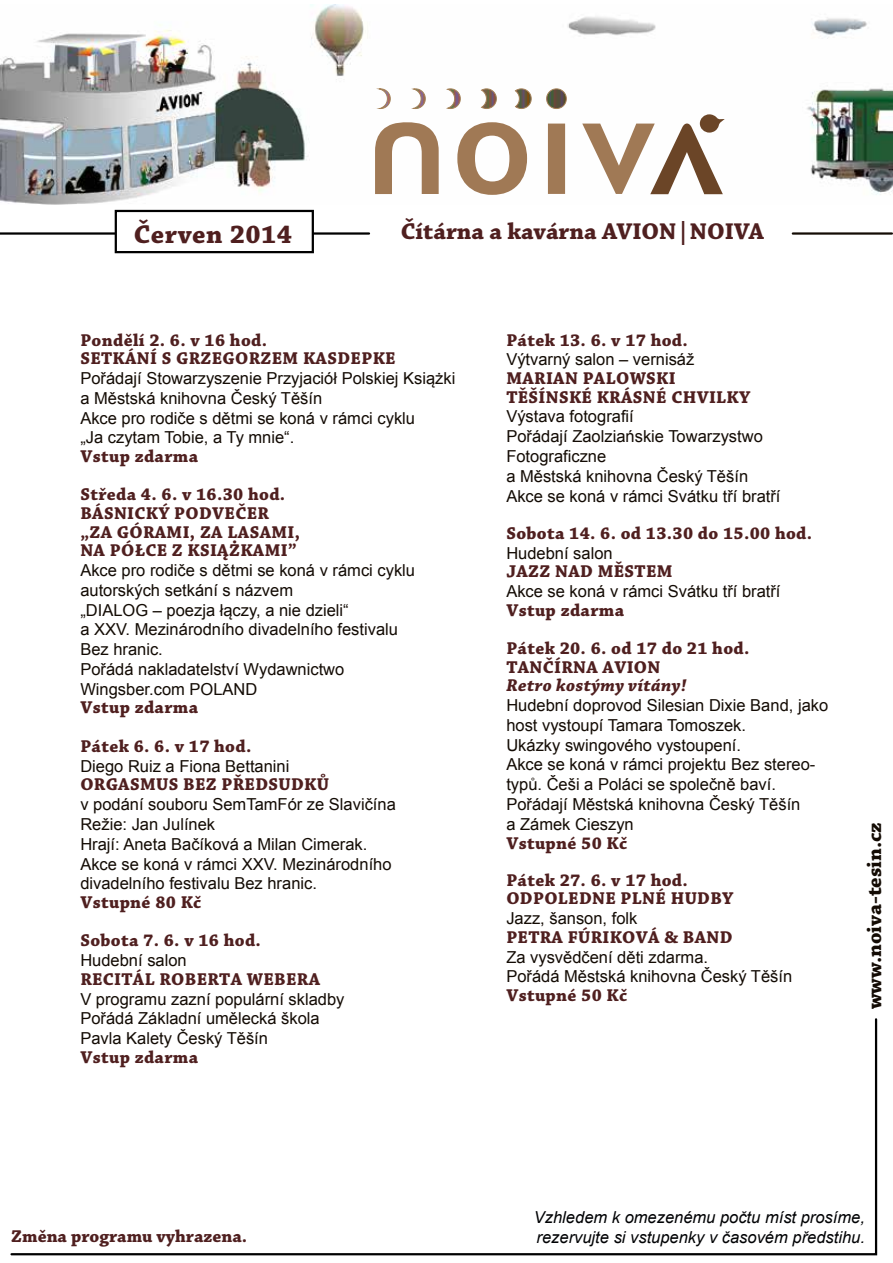
<style>
.page{position:relative;width:893px;height:1263px;background:#fff}
.page>*{position:absolute;margin:0;border:0;box-sizing:border-box;transform-origin:0 0}
.t1{font:700 27px "Chaparral Pro";letter-spacing:.02em;color:#4f1f1f}
.t2{font:700 24px "Chaparral Pro";color:#4f1f1f}
.t3{font:700 21px "Chaparral Pro";color:#130b04}
.t4{font:700 18px/18.6px "Chaparral Pro";letter-spacing:.02em;color:#4f1f1f}
.t5{font:700 18px "Chaparral Pro";color:#4f1f1f}
.t6{font:italic 700 18px "Chaparral Pro";letter-spacing:.02em;color:#4f1f1f}
.t7{font:16.5px/19.8px "Arial";color:#130b04}
.t8{font:italic 16.5px/19.8px "Arial";color:#000204}
</style>
<div class="page">
<svg style="left:10px;top:1018px;width:868px;height:238px"></svg>
<img style="left:0;top:5px;width:893px;height:200px">
<div style="left:548px;top:124px;width:17px;height:70px;background:#a07955"></div>
<svg style="left:457px;top:122px;width:70px;height:73px"></svg>
<svg style="left:377px;top:89px;width:190px;height:20px"></svg>
<svg style="left:375px;top:122px;width:64px;height:72px"></svg>
<svg style="left:582px;top:114px;width:143px;height:80px"></svg>
<hr style="left:0;top:232px;width:369px;height:3px;background:#000">
<hr style="left:793px;top:232px;width:99px;height:3px;background:#130b04">
<div style="left:115px;top:210px;width:199px;height:43px;background:#fff;border:2px solid #000"></div>
<h1 class="t1" style="left:134px;top:219px;width:160px">Červen 2014</h1>
<h2 class="t2" style="left:401px;top:218px;width:365px">Čítárna a kavárna AVION|NOIVA</h2>
<p class="t4" style="left:80px;top:331px;width:317px">Pondělí 2. 6. v 16 hod.<br>SETKÁNÍ S GRZEGORZEM KASDEPKE</p>
<p class="t7" style="left:80px;top:368px;width:377px">Pořádají Stowarzyszenie Przyjaciół Polskiej Książki a Městská knihovna Český Těšín<br>Akce pro rodiče s dětmi se koná v rámci cyklu<br>„Ja czytam Tobie, a Ty mnie“.</p>
<p class="t4" style="left:80px;top:438px;width:206px;line-height:38.4px">Vstup zdarma<br>Středa 4. 6. v 16.30 hod.</p>
<p class="t4" style="left:80px;top:504px;width:221px">BÁSNICKÝ PODVEČER „ZA GÓRAMI, ZA LASAMI,<br>NA PÓŁCE Z KSIĄŻKAMI”</p>
<p class="t7" style="left:80px;top:560px;width:336px">Akce pro rodiče s dětmi se koná v rámci cyklu autorských setkání s názvem<br>„DIALOG – poezja łączy, a nie dzieli“<br>a XXV. Mezinárodního divadelního festivalu<br>Bez hranic.<br>Pořádá nakladatelství Wydawnictwo<br>Wingsber.com POLAND</p>
<p class="t4" style="left:80px;top:689px;width:173px;line-height:38.4px">Vstup zdarma<br>Pátek 6. 6. v 17 hod.</p>
<p class="t7" style="left:80px;top:756px;width:211px">Diego Ruiz a Fiona Bettanini</p>
<p class="t4" style="left:80px;top:776px;width:250px">ORGASMUS BEZ PŘEDSUDKŮ</p>
<p class="t7" style="left:80px;top:794px;width:317px">v podání souboru SemTamFór ze Slavičína Režie: Jan Julínek<br>Hrají: Aneta Bačíková a Milan Cimerak.<br>Akce se koná v rámci XXV. Mezinárodního divadelního festivalu Bez hranic.</p>
<p class="t4" style="left:80px;top:883px;width:182px;line-height:38.4px">Vstupné 80 Kč<br>Sobota 7. 6. v 16 hod.</p>
<p class="t7" style="left:80px;top:950px;width:108px">Hudební salon</p>
<p class="t4" style="left:80px;top:970px;width:241px">RECITÁL ROBERTA WEBERA</p>
<p class="t7" style="left:80px;top:989px;width:266px">V programu zazní populární skladby<br>Pořádá Základní umělecká škola<br>Pavla Kalety Český Těšín</p>
<p class="t4" style="left:80px;top:1048px;width:119px">Vstup zdarma</p>
<p class="t4" style="left:506px;top:331px;width:183px">Pátek 13. 6. v 17 hod.</p>
<p class="t7" style="left:506px;top:350px;width:189px">Výtvarný salon – vernisáž</p>
<p class="t4" style="left:506px;top:369px;width:245px">MARIAN PALOWSKI<br>TĚŠÍNSKÉ KRÁSNÉ CHVILKY</p>
<p class="t7" style="left:506px;top:407px;width:276px">Výstava fotografií<br>Pořádají Zaolziańskie Towarzystwo<br>Fotograficzne<br>a Městská knihovna Český Těšín<br>Akce se koná v rámci Svátku tří bratří</p>
<p class="t4" style="left:506px;top:524px;width:307px">Sobota 14. 6. od 13.30 do 15.00 hod.</p>
<p class="t7" style="left:506px;top:543px;width:108px">Hudební salon</p>
<p class="t4" style="left:506px;top:563px;width:168px">JAZZ NAD MĚSTEM</p>
<p class="t7" style="left:506px;top:581px;width:276px">Akce se koná v rámci Svátku tří bratří</p>
<p class="t4" style="left:506px;top:591px;width:245px;line-height:38.4px">Vstup zdarma<br>Pátek 20. 6. od 17 do 21 hod.</p>
<p class="t4" style="left:506px;top:658px;width:156px">TANČÍRNA AVION</p>
<p class="t6" style="left:506px;top:675px;width:182px">Retro kostýmy vítány!</p>
<p class="t7" style="left:506px;top:695px;width:323px">Hudební doprovod Silesian Dixie Band, jako host vystoupí Tamara Tomoszek.<br>Ukázky swingového vystoupení.<br>Akce se koná v rámci projektu Bez stereo&shy;typů. Češi a Poláci se společně baví.<br>Pořádají Městská knihovna Český Těšín<br>a Zámek Cieszyn</p>
<p class="t4" style="left:506px;top:825px;width:183px;line-height:37.2px">Vstupné 50 Kč<br>Pátek 27. 6. v 17 hod.</p>
<p class="t4" style="left:506px;top:890px;width:229px">ODPOLEDNE PLNÉ HUDBY</p>
<p class="t7" style="left:506px;top:908px;width:133px">Jazz, šanson, folk</p>
<p class="t4" style="left:506px;top:928px;width:228px">PETRA FÚRIKOVÁ &amp; BAND</p>
<p class="t7" style="left:506px;top:947px;width:287px">Za vysvědčení děti zdarma.<br>Pořádá Městská knihovna Český Těšín</p>
<p class="t4" style="left:506px;top:986px;width:122px">Vstupné 50 Kč</p>
<p class="t3" style="left:862px;top:1009px;width:188px;rotate:-90deg">www.noiva-tesin.cz</p>
<p class="t5" style="left:11px;top:1225px;width:237px">Změna programu vyhrazena.</p>
<p class="t8" style="left:534px;top:1208px;width:333px">Vzhledem k omezenému počtu míst prosíme, rezervujte si vstupenky v časovém předstihu.</p>
</div>
